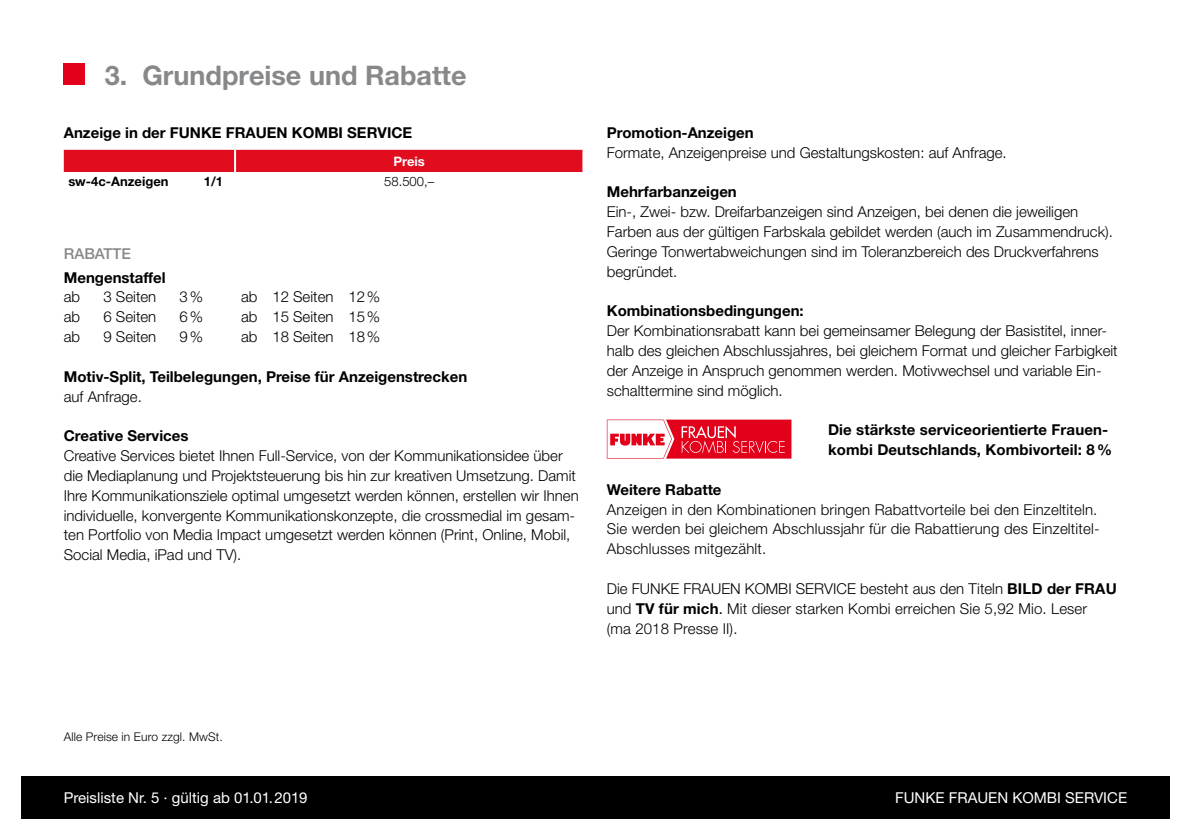
<style>
.page{position:relative;width:1191px;height:840px;background:#fff}
.page>*{position:absolute;margin:0;border:0;box-sizing:border-box;transform-origin:0 0}
.t1{font:700 27px "Helvetica Neue";color:#87888a}
.t2{font:300 15px/19.8px "Helvetica Neue";color:#000}
.t3{font:700 15px/19.8px "Helvetica Neue";color:#000}
.t4{font:15px "Helvetica Neue";color:#fff}
.t5{font:500 15px "Helvetica Neue";color:#87888a}
.t6{font:700 13px "Helvetica Neue";color:#000}
.t7{font:300 13px "Helvetica Neue";color:#000}
.t8{font:700 13px "Helvetica Neue";color:#fff}
.t9{font:300 12px "Helvetica Neue";letter-spacing:.01em;color:#000}
.s1{font-weight:700}
.s2{font-weight:400}
</style>
<div class="page">
<div style="left:21px;top:775px;width:1148px;height:43px;background:#000"></div>
<div style="left:64px;top:64px;width:21px;height:21px;background:#e2001a"></div>
<svg style="left:607px;top:419px;width:184px;height:39px"></svg>
<div style="left:64px;top:150px;width:520px;height:23px;background:#e10c1e"></div>
<hr style="left:64px;top:172px;width:140px;height:1px;background:#fff">
<hr style="left:204px;top:172px;width:31px;height:1px;background:#fff">
<hr style="left:235px;top:172px;width:347px;height:1px;background:#fff">
<h1 class="t1" style="left:105px;top:59px;width:363px">3. Grundpreise und Rabatte</h1>
<p class="t3" style="left:64px;top:122px;width:350px">Anzeige in der FUNKE FRAUEN KOMBI SERVICE</p>
<p class="t8" style="left:393px;top:153px;width:33px">Preis</p>
<p class="t6" style="left:68px;top:173px;width:102px">sw-4c-Anzeigen</p>
<p class="t6" style="left:204px;top:173px;width:21px">1/1</p>
<p class="t7" style="left:384px;top:173px;width:51px">58.500,–</p>
<p class="t5" style="left:64px;top:244px;width:68px">RABATTE</p>
<p class="t3" style="left:64px;top:267px;width:103px">Mengenstaffel</p>
<p class="t2" style="left:64px;top:287px;width:18px">ab</p>
<p class="t2" style="left:103px;top:287px;width:54px">3 Seiten</p>
<p class="t2" style="left:179px;top:287px;width:25px">3%</p>
<p class="t2" style="left:64px;top:306px;width:18px">ab</p>
<p class="t2" style="left:103px;top:306px;width:54px">6 Seiten</p>
<p class="t2" style="left:179px;top:306px;width:25px">6%</p>
<p class="t2" style="left:64px;top:326px;width:18px">ab</p>
<p class="t2" style="left:103px;top:326px;width:54px">9 Seiten</p>
<p class="t2" style="left:179px;top:326px;width:25px">9%</p>
<p class="t2" style="left:241px;top:287px;width:141px;text-align:justify">ab 12 Seiten 12% ab 15 Seiten 15% ab 18 Seiten 18%</p>
<p class="t3" style="left:64px;top:366px;width:405px">Motiv-Split, Teilbelegungen, Preise für Anzeigenstrecken</p>
<p class="t2" style="left:64px;top:386px;width:80px">auf Anfrage.</p>
<p class="t3" style="left:64px;top:425px;width:126px">Creative Services</p>
<p class="t2" style="left:64px;top:445px;width:516px">Creative Services bietet Ihnen Full-Service, von der Kommunikationsidee über die Mediaplanung und Projektsteuerung bis hin zur kreativen Umsetzung. Damit Ihre Kommunikationsziele optimal umgesetzt werden können, erstellen wir Ihnen individuelle, konvergente Kommunikationskonzepte, die crossmedial im gesam&shy;ten Portfolio von Media Impact umgesetzt werden können (Print, Online, Mobil, Social Media, iPad und TV).</p>
<p class="t3" style="left:607px;top:122px;width:148px">Promotion-Anzeigen</p>
<p class="t2" style="left:607px;top:142px;width:401px">Formate, Anzeigenpreise und Gestaltungskosten: auf Anfrage.</p>
<p class="t3" style="left:607px;top:182px;width:131px">Mehrfarbanzeigen</p>
<p class="t2" style="left:607px;top:202px;width:507px">Ein-, Zwei- bzw. Dreifarbanzeigen sind Anzeigen, bei denen die jeweiligen Farben aus der gültigen Farbskala gebildet werden (auch im Zusammendruck).<br>Geringe Tonwertabweichungen sind im Toleranzbereich des Druckverfahrens begründet.</p>
<p class="t3" style="left:607px;top:300px;width:198px">Kombinationsbedingungen:</p>
<p class="t2" style="left:607px;top:320px;width:512px">Der Kombinationsrabatt kann bei gemeinsamer Belegung der Basistitel, inner&shy;halb des gleichen Abschlussjahres, bei gleichem Format und gleicher Farbigkeit der Anzeige in Anspruch genommen werden. Motivwechsel und variable Ein&shy;schalttermine sind möglich.</p>
<p class="t3" style="left:828px;top:419px;width:285px">Die stärkste serviceorientierte Frauen&shy;kombi Deutschlands, Kombivorteil: 8%</p>
<p class="t3" style="left:607px;top:479px;width:116px">Weitere Rabatte</p>
<p class="t2" style="left:607px;top:499px;width:494px">Anzeigen in den Kombinationen bringen Rabattvorteile bei den Einzeltiteln.<br>Sie werden bei gleichem Abschlussjahr für die Rabattierung des Einzeltitel-<br>Abschlusses mitgezählt.</p>
<p class="t2" style="left:607px;top:578px;width:511px">Die FUNKE FRAUEN KOMBI SERVICE besteht aus den Titeln <span class="s1">BILD der FRAU </span>und <span class="s1">TV für mich</span><span class="s2">.</span> Mit dieser starken Kombi erreichen Sie 5,92 Mio. Leser<br>(ma 2018 Presse II).</p>
<p class="t9" style="left:64px;top:728px;width:160px">Alle Preise in Euro zzgl. MwSt.</p>
<p class="t4" style="left:64px;top:788px;width:245px">Preisliste Nr. 5 · gültig ab 01.01.2019</p>
<p class="t4" style="left:895px;top:788px;width:233px">FUNKE FRAUEN KOMBI SERVICE</p>
</div>
